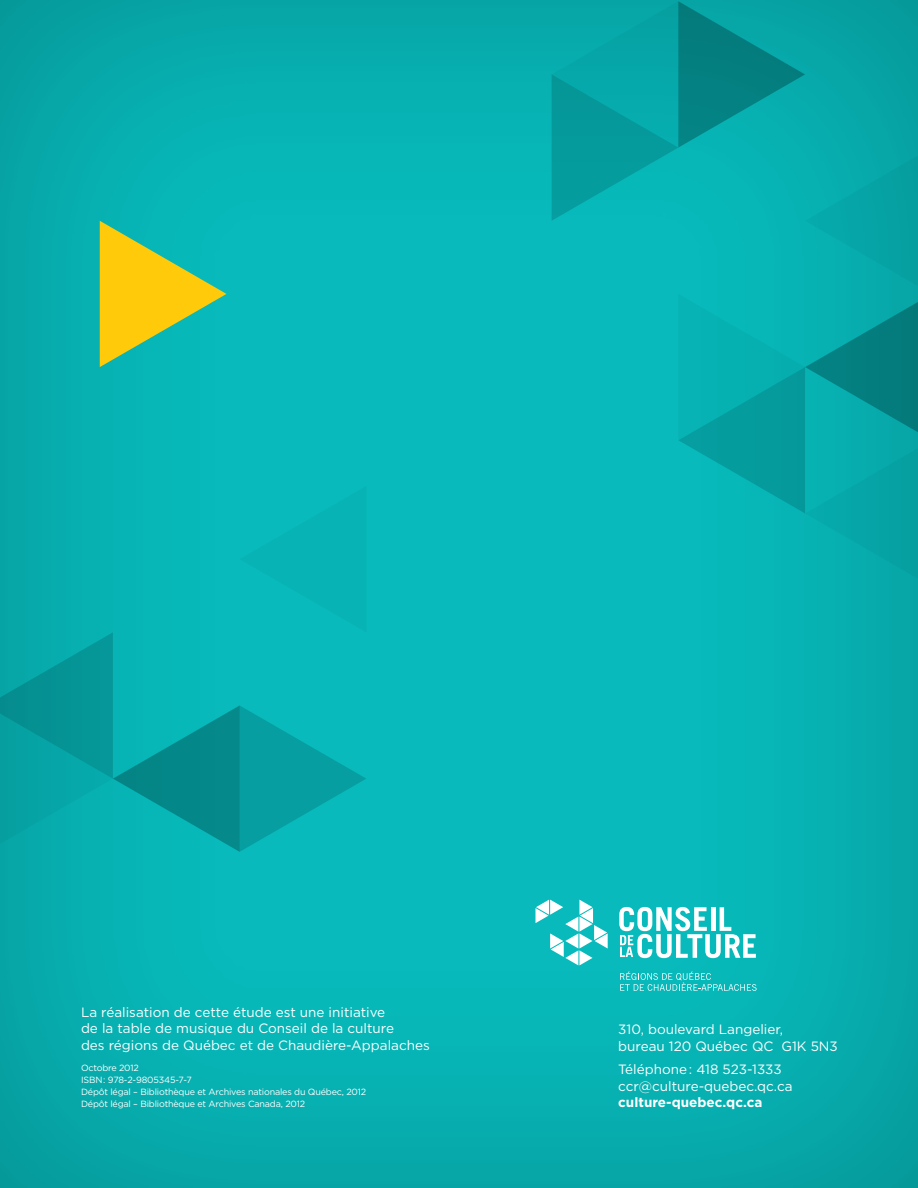
<style>
.page{position:relative;width:918px;height:1188px;background:#fff}
.page>*{position:absolute;margin:0;border:0;box-sizing:border-box;transform-origin:0 0}
.COURANT{font:13.5px/16.5px "Gotham";color:#fff}
.COURANT-2{font:700 13.5px "Gotham";color:#fff}
.COURANT-3{font:9px/12px "Gotham";letter-spacing:-.02em;color:#fff}
</style>
<div class="page">
<div style="left:0;top:0;width:918px;height:1188px;background:#231f20;opacity:.3"></div>
<svg style="left:0;top:486px;width:366px;height:366px"></svg>
<svg style="left:552px;top:1px;width:366px;height:586px"></svg>
<svg style="left:100px;top:221px;width:127px;height:146px"></svg>
<svg style="left:536px;top:900px;width:72px;height:65px"></svg>
<svg style="left:619px;top:907px;width:137px;height:51px"></svg>
<svg style="left:620px;top:972px;width:137px;height:19px"></svg>
<p class="COURANT" style="left:81px;top:1003px;width:350px">La réalisation de cette étude est une initiative<br>de la table de musique du Conseil de la culture<br>des régions de Québec et de Chaudière-Appalaches</p>
<p class="COURANT-3" style="left:81px;top:1062px;width:287px">Octobre 2012<br>ISBN : 978-2-9805345-7-7<br>Dépôt légal – Bibliothèque et Archives nationales du Québec, 2012<br>Dépôt légal – Bibliothèque et Archives Canada, 2012</p>
<p class="COURANT" style="left:618px;top:1021px;width:221px">310, boulevard Langelier,<br>bureau 120 Québec QC G1K 5N3</p>
<p class="COURANT" style="left:618px;top:1061px;width:165px">Téléphone : 418 523-1333</p>
<p class="COURANT" style="left:618px;top:1077px;width:176px">ccr@culture-quebec.qc.ca</p>
<p class="COURANT-2" style="left:618px;top:1093px;width:146px">culture-quebec.qc.ca</p>
</div>
